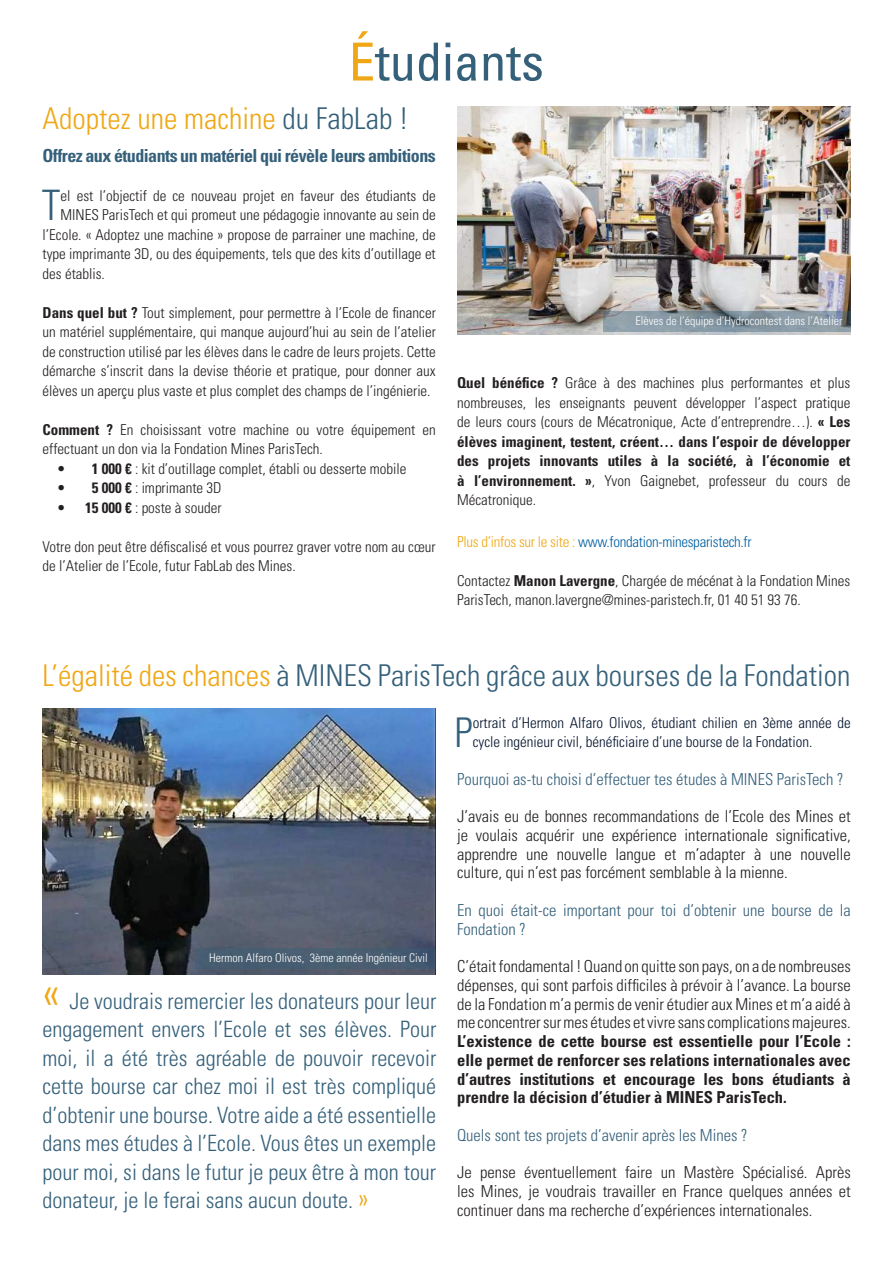
<style>
.page{position:relative;width:893px;height:1263px;background:#fff}
.page>*{position:absolute;margin:0;border:0;box-sizing:border-box;transform-origin:0 0}
.t1{font:condensed 52.5px "Univers LT Std";color:#35607a}
.t2{font:300 condensed 42px "Univers LT Std";color:#35607a}
.t3{font:300 condensed 40.95px "Univers LT Std";color:#35607a}
.t4{font:300 condensed 30px "Univers LT Std";color:#35607a}
.t5{font:300 condensed 30px "Univers LT Std";color:#efa715}
.t6{font:300 condensed 22.5px/28.5px "Univers LT Std";color:#35607a;text-align:justify}
.t7{font:700 condensed 18px "Univers LT Std";letter-spacing:-.03em;color:#35607a}
.t8{font:300 condensed 16.5px/18.8px "Univers LT Std";color:#231f20;text-align:justify}
.t9{font:700 condensed 16.5px/18.8px "Univers LT Std";color:#231f20;text-align:justify}
.t10{font:300 condensed 16.5px/18.8px "Univers LT Std";color:#35607a}
.t11{font:300 condensed 15px/19.5px "Univers LT Std";color:#231f20}
.t12{font:300 condensed 15px/18.8px "Univers LT Std";color:#02132c}
.t13{font:300 condensed 15px "Univers LT Std";letter-spacing:-.02em;color:#0060a2}
.t14{font:300 condensed 12px "Univers LT Std";color:#fff}
.s1{color:#efa715}
.s2{color:#35607a}
.s3{font-weight:700}
.s4{font-size:45px;color:#efa715}
.s5{font-size:27px;color:#efa715}
</style>
<div class="page">
<img style="left:457px;top:107px;width:393px;height:227px">
<svg style="left:603px;top:311px;width:248px;height:21px;background:#83949f"></svg>
<img style="left:43px;top:708px;width:393px;height:266px">
<div style="left:195px;top:948px;width:241px;height:21px;background:#485d71"></div>
<h1 class="t1" style="left:349px;top:29px;width:197px"><span class="s1">É</span>tudiants</h1>
<h3 class="t5" style="left:43px;top:100px;width:368px">Adoptez une machine <span class="s2">du FabLab !</span></h3>
<p class="t7" style="left:43px;top:144px;width:395px">Offrez aux étudiants un matériel qui révèle leurs ambitions</p>
<h2 class="t2" style="left:42px;top:180px;width:20px">T</h2>
<p class="t11" style="left:61px;top:186px;width:377px">el est l’objectif de ce nouveau projet en faveur des étudiants de</p>
<p class="t11" style="left:61px;top:205px;width:377px">MINES ParisTech et qui promeut une pédagogie innovante au sein de</p>
<p class="t11" style="left:43px;top:225px;width:395px">l’Ecole. « Adoptez une machine » propose de parrainer une machine, de</p>
<p class="t11" style="left:43px;top:244px;width:395px">type imprimante 3D, ou des équipements, tels que des kits d’outillage et</p>
<p class="t11" style="left:43px;top:264px;width:64px">des établis.</p>
<p class="t11" style="left:43px;top:303px;width:395px;text-align:justify"><span class="s3">Dans quel but ?</span> Tout simplement, pour permettre à l’Ecole de financer un matériel supplémentaire, qui manque aujourd’hui au sein de l’atelier de construction utilisé par les élèves dans le cadre de leurs projets. Cette démarche s’inscrit dans la devise théorie et pratique, pour donner aux élèves un aperçu plus vaste et plus complet des champs de l’ingénierie.</p>
<p class="t11" style="left:43px;top:420px;width:395px"><span class="s3">Comment ?</span> En choisissant votre machine ou votre équipement en effectuant un don via la Fondation Mines ParisTech.</p>
<p class="t11" style="left:58px;top:459px;width:350px"><span class="s3">• 1 000 €</span> : kit d’outillage complet, établi ou desserte mobile</p>
<p class="t11" style="left:58px;top:478px;width:165px"><span class="s3">• 5 000 €</span> : imprimante 3D</p>
<p class="t11" style="left:58px;top:498px;width:165px"><span class="s3">• 15 000 €</span> : poste à souder</p>
<p class="t11" style="left:43px;top:537px;width:395px">Votre don peut être défiscalisé et vous pourrez graver votre nom au cœur de l’Atelier de l’Ecole, futur FabLab des Mines.</p>
<p class="t14" style="left:635px;top:313px;width:209px">Elèves de l’équipe d’Hydrocontest dans l’Atelier</p>
<p class="t11" style="left:457px;top:373px;width:395px;text-align:justify"><span class="s3">Quel bénéfice ?</span> Grâce à des machines plus performantes et plus nombreuses, les enseignants peuvent développer l’aspect pratique de leurs cours (cours de Mécatronique, Acte d’entreprendre…). <span class="s3">« Les élèves imaginent, testent, créent… dans l’espoir de développer des projets innovants utiles à la société, à l’économie et à l’environnement. »</span>, Yvon Gaignebet, professeur du cours de Mécatronique.</p>
<p class="t13" style="left:457px;top:532px;width:296px"><span class="s1">Plus d’infos sur le site :</span> www.fondation-minesparistech.fr</p>
<p class="t11" style="left:457px;top:571px;width:395px">Contactez <span class="s3">Manon Lavergne</span>, Chargée de mécénat à la Fondation Mines<br>ParisTech, manon.lavergne@mines-paristech.fr, 01 40 51 93 76.</p>
<h3 class="t4" style="left:43px;top:658px;width:809px"><span class="s1">L’égalité des chances</span> à MINES ParisTech grâce aux bourses de la Fondation</h3>
<h3 class="t3" style="left:454px;top:708px;width:20px">P</h3>
<p class="t12" style="left:473px;top:714px;width:380px">ortrait d’Hermon Alfaro Olivos, étudiant chilien en 3ème année de cycle ingénieur civil, bénéficiaire d’une bourse de la Fondation.</p>
<p class="t10" style="left:457px;top:769px;width:388px">Pourquoi as-tu choisi d’effectuer tes études à MINES ParisTech ?</p>
<p class="t8" style="left:457px;top:807px;width:395px">J’avais eu de bonnes recommandations de l’Ecole des Mines et je voulais acquérir une expérience internationale significative, apprendre une nouvelle langue et m’adapter à une nouvelle culture, qui n’est pas forcément semblable à la mienne.</p>
<p class="t10" style="left:457px;top:901px;width:395px">En quoi était-ce important pour toi d’obtenir une bourse de la<br>Fondation ?</p>
<p class="t8" style="left:457px;top:957px;width:395px">C’était fondamental ! Quand on quitte son pays, on a de nombreuses dépenses, qui sont parfois difficiles à prévoir à l’avance. La bourse de la Fondation m’a permis de venir étudier aux Mines et m’a aidé à me concentrer sur mes études et vivre sans complications majeures.</p>
<p class="t9" style="left:457px;top:1032px;width:395px">L’existence de cette bourse est essentielle pour l’Ecole : elle permet de renforcer ses relations internationales avec d’autres institutions et encourage les bons étudiants à prendre la décision d’étudier à MINES ParisTech.</p>
<p class="t10" style="left:457px;top:1126px;width:292px">Quels sont tes projets d’avenir après les Mines ?</p>
<p class="t8" style="left:457px;top:1163px;width:395px">Je pense éventuellement faire un Mastère Spécialisé. Après les Mines, je voudrais travailler en France quelques années et continuer dans ma recherche d’expériences internationales.</p>
<p class="t14" style="left:209px;top:951px;width:220px">Hermon Alfaro Olivos, 3ème année Ingénieur Civil</p>
<p class="t6" style="left:43px;top:986px;width:395px"><span class="s4">«</span> Je voudrais remercier les donateurs pour leur engagement envers l’Ecole et ses élèves. Pour moi, il a été très agréable de pouvoir recevoir cette bourse car chez moi il est très compliqué d’obtenir une bourse. Votre aide a été essentielle dans mes études à l’Ecole. Vous êtes un exemple pour moi, si dans le futur je peux être à mon tour donateur, je le ferai sans aucun doute. <span class="s5">»</span></p>
</div>
